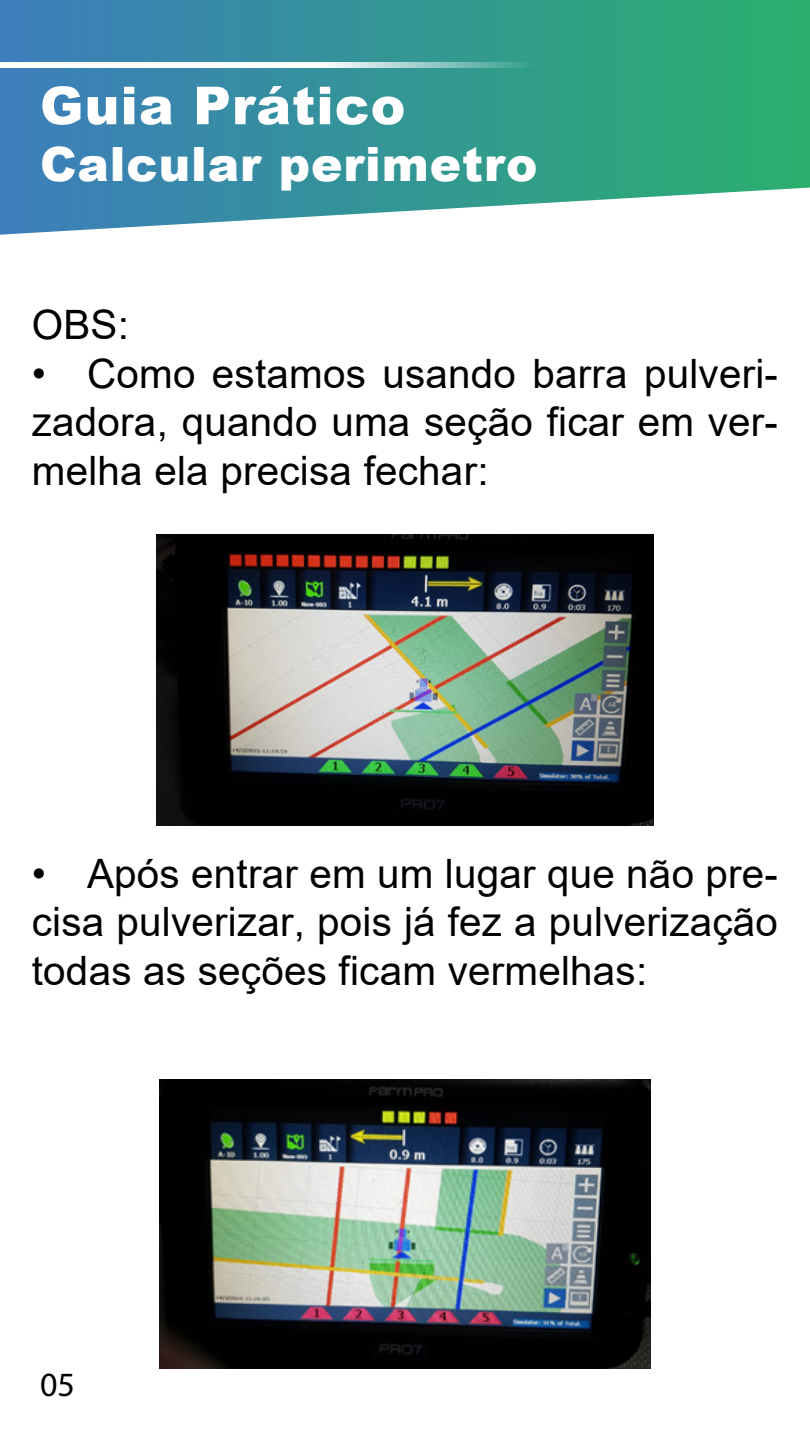
<style>
.page{position:relative;width:810px;height:1440px;background:#fff}
.page>*{position:absolute;margin:0;border:0;box-sizing:border-box;transform-origin:0 0}
.t1{font:900 52.43px "Arial";letter-spacing:.02em;color:#fff}
.t2{font:900 47.25px "Arial";letter-spacing:.02em;color:#fff}
.t3{font:40.5px/48.6px "Arial";letter-spacing:.005em;color:#000;text-align:justify}
.t4{font:34.05px "Myriad Pro";color:#000}
</style>
<div class="page">
<svg style="left:0;top:0;width:810px;height:235px;background:#48a0a0"></svg>
<svg style="left:0;top:63px;width:534px;height:5px"></svg>
<img style="left:156px;top:534px;width:498px;height:291px">
<img style="left:159px;top:1079px;width:492px;height:289px">
<p class="t1" style="left:40px;top:67px;width:367px">Guia Prático</p>
<p class="t2" style="left:40px;top:130px;width:499px">Calcular perimetro</p>
<p class="t3" style="left:32px;top:300px;width:99px">OBS:</p>
<p class="t3" style="left:32px;top:349px;width:748px">• Como estamos usando barra pulveri&shy;zadora, quando uma seção ficar em ver&shy;melha ela precisa fechar:</p>
<p class="t3" style="left:32px;top:849px;width:748px">• Após entrar em um lugar que não pre&shy;cisa pulverizar, pois já fez a pulverização todas as seções ficam vermelhas:</p>
<p class="t4" style="left:40px;top:1364px;width:36px">05</p>
</div>
